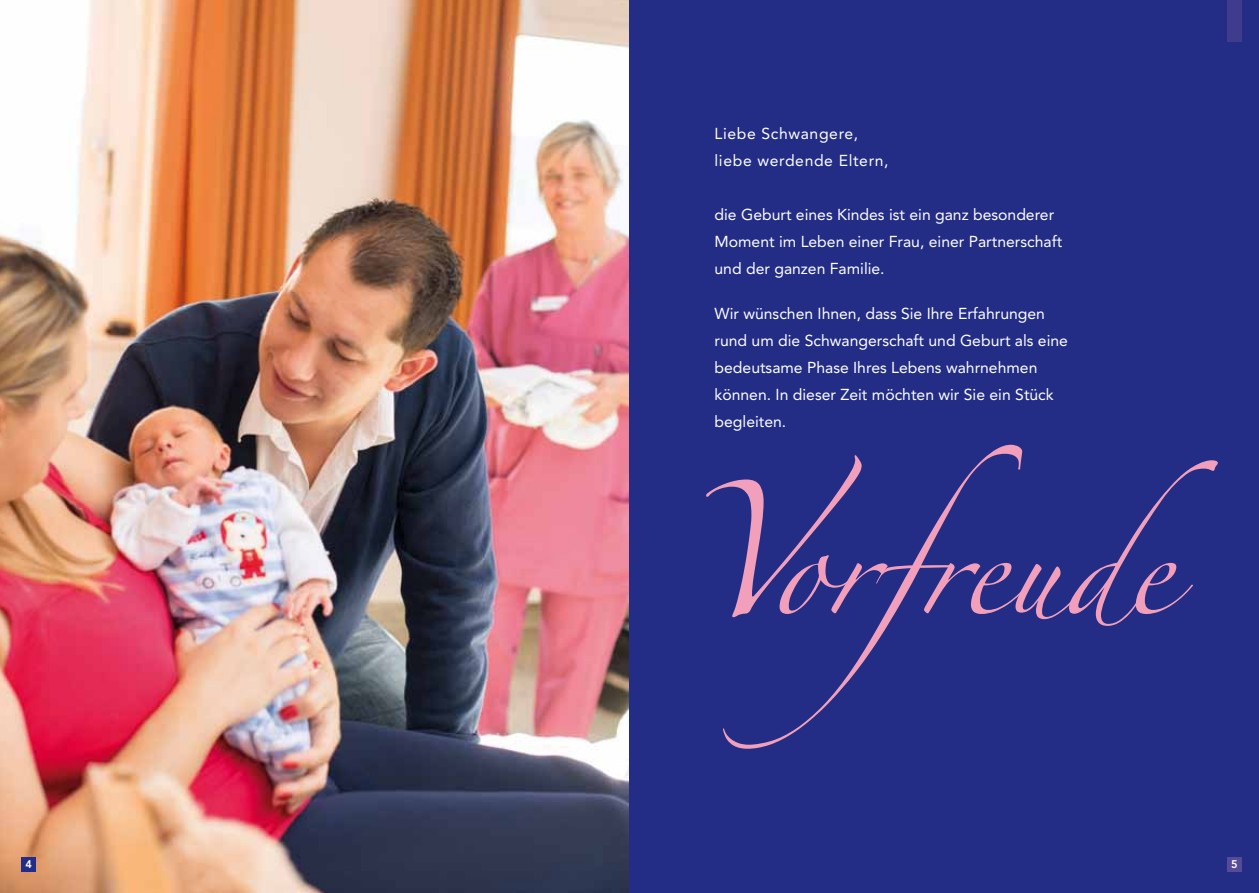
<style>
.page{position:relative;width:1259px;height:893px;background:#fff}
.page>*{position:absolute;margin:0;border:0;box-sizing:border-box;transform-origin:0 0}
.t1{font:90px "Zapfino";color:#f19fbb}
.t2{font:15.75px/27px "Avenir";color:#fff}
.t3{font:15.75px/27px "Avenir";letter-spacing:.04em;color:#fff}
.t4{font:800 10.95px "Avenir";color:#fff}
.s1{font-size:120px}
</style>
<div class="page">
<img style="left:0;top:0;width:629px;height:893px">
<div style="left:21px;top:857px;width:15px;height:15px;background:#232d85"></div>
<div style="left:629px;top:0;width:630px;height:893px;background:#232d85"></div>
<div style="left:1227px;top:857px;width:15px;height:15px;background:#554b96"></div>
<div style="left:1227px;top:0;width:15px;height:42px;background:#3f3b8d"></div>
<p class="t4" style="left:25px;top:858px;width:8px">4</p>
<p class="t3" style="left:714px;top:121px;width:175px">Liebe Schwangere, liebe werdende Eltern,</p>
<p class="t2" style="left:714px;top:202px;width:349px">die Geburt eines Kindes ist ein ganz besonderer<br>Moment im Leben einer Frau, einer Partnerschaft und der ganzen Familie.</p>
<p class="t2" style="left:714px;top:301px;width:355px">Wir wünschen Ihnen, dass Sie Ihre Erfahrungen rund um die Schwangerschaft und Geburt als eine bedeutsame Phase Ihres Lebens wahrnehmen können. In dieser Zeit möchten wir Sie ein Stück begleiten.</p>
<h1 class="t1" style="left:688px;top:529px;width:531px"><span class="s1">V</span>orfreude</h1>
<p class="t4" style="left:1231px;top:858px;width:8px">5</p>
</div>
